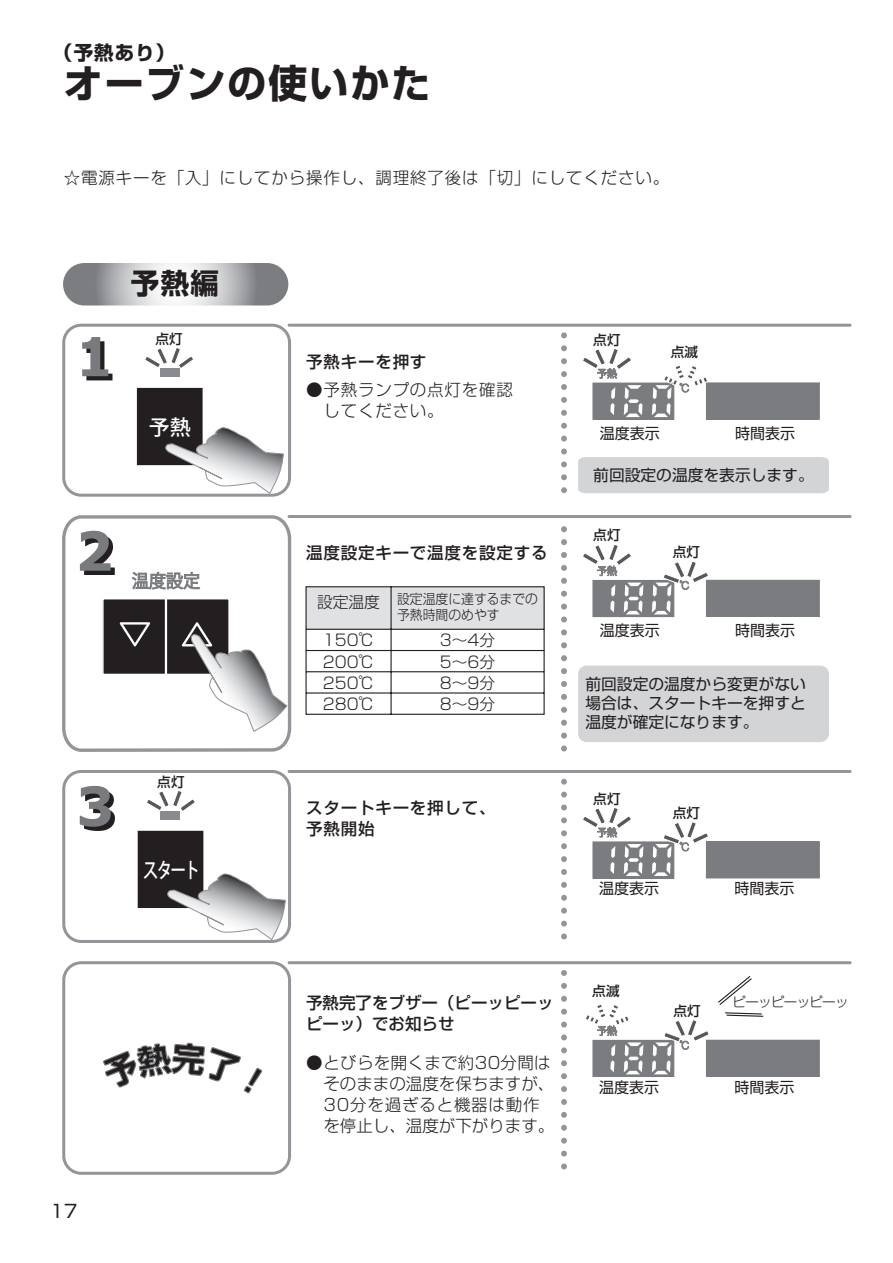
<style>
.page{position:relative;width:893px;height:1263px;background:#fff}
.page>*{position:absolute;margin:0;border:0;box-sizing:border-box;transform-origin:0 0}
.t1{font:39px "Shin Go Pro Bold 90 msp RKSJ H";letter-spacing:.05em;color:#231f20}
.t2{font:28.5px "Shin Go Pro Bold 90 msp RKSJ H";color:#231f20}
.t3{font:21px "Koz Go Pr 6 N Medium 90 msp RKSJ H";letter-spacing:-.12em;color:#fff;scale:.75 1}
.t4{font:21px "Koz Go Pr 6 N Medium 90 msp RKSJ H";letter-spacing:-.12em;color:#fff}
.t5{font:19.5px "Shin Go Pro Bold 90 msp RKSJ H";color:#231f20}
.t6{font:18px "Shin Go Pro Regular 90 msp RKSJ H";color:#231f20}
.t7{font:16.5px/21px "Shin Go Pro Light 90 msp RKSJ H";letter-spacing:.02em;color:#231f20}
.t8{font:16.5px/21px "Shin Go Pro Light 90 msp RKSJ H";letter-spacing:.05em;color:#231f20}
.t9{font:16.5px/21px "Shin Go Pro Medium 90 msp RKSJ H";letter-spacing:.05em;color:#231f20}
.t10{font:16.5px/21px "Shin Go Pro Medium 90 msp RKSJ H";color:#231f20}
.t11{font:15.75px/18.9px "Shin Go Pro Regular 90 msp RKSJ H";color:#231f20;text-align:justify}
.t12{font:15.75px/21.3px "Shin Go Pro Light 90 msp RKSJ H";color:#231f20;text-align:justify}
.t13{font:15px "Shin Go Pro Regular 90 msp RKSJ H";color:#231f20}
.t14{font:13.5px "Shin Go Pro Medium 90 msp RKSJ H";letter-spacing:.025em;color:#231f20}
.t15{font:13.5px/16.2px "Shin Go Pro Light 90 msp RKSJ H";color:#231f20;scale:.95 1}
.t16{font:13.5px "Shin Go Pro Light 90 msp RKSJ H";letter-spacing:-.05em;color:#231f20}
</style>
<div class="page">
<div style="left:138px;top:389px;width:64px;height:75px;background:#231f20"></div>
<div style="left:137px;top:388px;width:66px;height:77px;border:2px solid #231f20"></div>
<div style="left:160px;top:369px;width:19px;height:8px;background:#8a8b8e"></div>
<svg style="left:165px;top:425px;width:119px;height:68px"></svg>
<svg style="left:145px;top:348px;width:48px;height:22px"></svg>
<div style="left:138px;top:832px;width:65px;height:75px;background:#231f20"></div>
<div style="left:138px;top:831px;width:65px;height:77px;border:2px solid #231f20"></div>
<div style="left:161px;top:812px;width:19px;height:8px;background:#8a8b8e"></div>
<svg style="left:167px;top:871px;width:119px;height:68px"></svg>
<svg style="left:147px;top:791px;width:48px;height:22px"></svg>
<div style="left:593px;top:383px;width:81px;height:36px;background:#7a7c7f"></div>
<div style="left:706px;top:383px;width:113px;height:36px;background:#7a7c7f"></div>
<svg style="left:610px;top:387px;width:5px;height:28px"></svg>
<svg style="left:624px;top:385px;width:18px;height:32px"></svg>
<svg style="left:652px;top:366px;width:56px;height:51px"></svg>
<svg style="left:583px;top:349px;width:48px;height:30px"></svg>
<div style="left:593px;top:580px;width:81px;height:37px;background:#7a7c7f"></div>
<div style="left:706px;top:580px;width:113px;height:36px;background:#7a7c7f"></div>
<div style="left:706px;top:580px;width:113px;height:37px;border:1px solid #7a7c7f"></div>
<svg style="left:610px;top:585px;width:5px;height:28px"></svg>
<svg style="left:624px;top:583px;width:19px;height:31px"></svg>
<svg style="left:583px;top:545px;width:48px;height:31px"></svg>
<svg style="left:652px;top:562px;width:58px;height:52px"></svg>
<div style="left:593px;top:842px;width:81px;height:36px;background:#7a7c7f"></div>
<div style="left:706px;top:842px;width:113px;height:36px;background:#7a7c7f"></div>
<svg style="left:610px;top:846px;width:5px;height:28px"></svg>
<svg style="left:624px;top:844px;width:19px;height:32px"></svg>
<svg style="left:583px;top:808px;width:48px;height:29px"></svg>
<svg style="left:652px;top:822px;width:58px;height:54px"></svg>
<div style="left:593px;top:1040px;width:81px;height:37px;background:#7a7c7f"></div>
<div style="left:706px;top:1040px;width:113px;height:36px;background:#7a7c7f"></div>
<svg style="left:610px;top:1045px;width:5px;height:27px"></svg>
<svg style="left:624px;top:1042px;width:19px;height:32px"></svg>
<svg style="left:725px;top:1012px;width:39px;height:5px"></svg>
<svg style="left:718px;top:976px;width:34px;height:29px"></svg>
<svg style="left:652px;top:1020px;width:59px;height:54px"></svg>
<svg style="left:586px;top:1005px;width:43px;height:31px"></svg>
<div style="left:62px;top:324px;width:229px;height:173px;border:3px solid #939598;border-radius:17px"></div>
<svg style="left:82px;top:337px;width:30px;height:43px"></svg>
<svg style="left:62px;top:515px;width:230px;height:237px"></svg>
<hr style="left:289px;top:324px;width:561px;height:3px;background:#939598">
<hr style="left:289px;top:515px;width:561px;height:3px;background:#939598">
<svg style="left:561px;top:529px;width:6px;height:223px"></svg>
<svg style="left:561px;top:335px;width:6px;height:159px"></svg>
<svg style="left:80px;top:531px;width:35px;height:44px"></svg>
<svg style="left:80px;top:786px;width:35px;height:45px"></svg>
<div style="left:62px;top:770px;width:229px;height:173px;border:3px solid #939598;border-radius:17px"></div>
<div style="left:62px;top:961px;width:229px;height:214px;border:3px solid #939598;border-radius:17px"></div>
<hr style="left:289px;top:770px;width:561px;height:3px;background:#939598">
<hr style="left:289px;top:961px;width:561px;height:3px;background:#939598">
<svg style="left:561px;top:973px;width:6px;height:197px"></svg>
<svg style="left:561px;top:782px;width:6px;height:158px"></svg>
<svg style="left:103px;top:1042px;width:160px;height:52px"></svg>
<svg style="left:63px;top:263px;width:225px;height:43px"></svg>
<div style="left:578px;top:666px;width:251px;height:76px;background:#d3d4d6;border-radius:8px"></div>
<div style="left:578px;top:457px;width:251px;height:36px;background:#d3d4d6"></div>
<svg style="left:305px;top:586px;width:240px;height:129px"></svg>
<p class="t5" style="left:53px;top:45px;width:123px">（予熱あり）</p>
<h1 class="t1" style="left:64px;top:69px;width:368px">オーブンの使いかた</h1>
<p class="t8" style="left:64px;top:170px;width:607px">☆電源キーを「入」にしてから操作し、調理終了後は「切」にしてください。</p>
<h2 class="t2" style="left:131px;top:272px;width:90px">予熱編</h2>
<p class="t14" style="left:155px;top:333px;width:29px">点灯</p>
<p class="t4" style="left:149px;top:419px;width:43px">予熱</p>
<p class="t14" style="left:157px;top:776px;width:29px">点灯</p>
<p class="t3" style="left:143px;top:862px;width:78px">スタート</p>
<p class="t6" style="left:50px;top:1204px;width:29px">17</p>
<p class="t9" style="left:306px;top:353px;width:122px">予熱キーを押す</p>
<p class="t8" style="left:306px;top:382px;width:208px">●予熱ランプの点灯を確認　してください。</p>
<p class="t9" style="left:306px;top:544px;width:243px">温度設定キーで温度を設定する</p>
<p class="t12" style="left:317px;top:594px;width:64px">設定温度</p>
<p class="t12" style="left:323px;top:632px;width:53px">150℃ 200℃ 250℃ 280℃</p>
<p class="t15" style="left:397px;top:592px;width:150px">設定温度に達するまでの予熱時間のめやす</p>
<p class="t12" style="left:440px;top:632px;width:57px">3～4分5～6分8～9分8～9分</p>
<p class="t9" style="left:306px;top:799px;width:191px">スタートキーを押して、予熱開始</p>
<p class="t14" style="left:593px;top:334px;width:29px">点灯</p>
<p class="t14" style="left:671px;top:347px;width:29px">点滅</p>
<p class="t13" style="left:600px;top:427px;width:61px">温度表示</p>
<p class="t13" style="left:735px;top:427px;width:61px">時間表示</p>
<p class="t11" style="left:593px;top:467px;width:222px">前回設定の温度を表示します。</p>
<p class="t14" style="left:593px;top:530px;width:29px">点灯</p>
<p class="t14" style="left:673px;top:547px;width:29px">点灯</p>
<p class="t13" style="left:600px;top:625px;width:61px">温度表示</p>
<p class="t13" style="left:735px;top:625px;width:61px">時間表示</p>
<p class="t11" style="left:585px;top:677px;width:222px">前回設定の温度から変更がない場合は、スタートキーを押すと温度が確定になります。</p>
<p class="t14" style="left:593px;top:793px;width:29px">点灯</p>
<p class="t14" style="left:673px;top:807px;width:29px">点灯</p>
<p class="t13" style="left:599px;top:883px;width:61px">温度表示</p>
<p class="t13" style="left:734px;top:883px;width:61px">時間表示</p>
<p class="t10" style="left:306px;top:995px;width:249px">予熱完了をブザー（ピーッピーッピーッ）でお知らせ</p>
<p class="t7" style="left:306px;top:1055px;width:250px">●とびらを開くまで約30分間は　そのままの温度を保ちますが、　30分を過ぎると機器は動作　を停止し、温度が下がります。</p>
<p class="t14" style="left:592px;top:986px;width:29px">点滅</p>
<p class="t14" style="left:673px;top:1005px;width:29px">点灯</p>
<p class="t16" style="left:732px;top:997px;width:118px">ピーッピーッピーッ</p>
<p class="t13" style="left:599px;top:1081px;width:61px">温度表示</p>
<p class="t13" style="left:734px;top:1081px;width:61px">時間表示</p>
</div>
